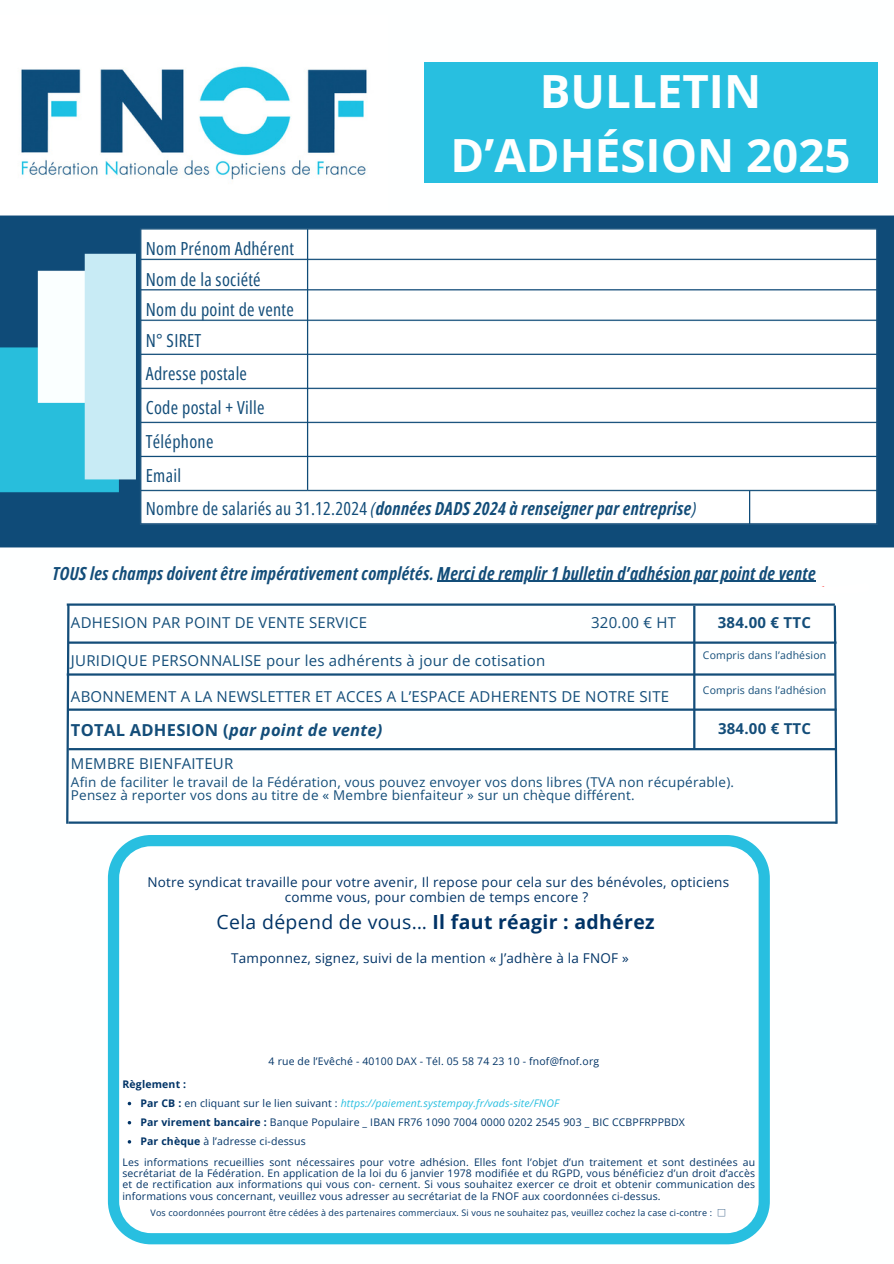
<style>
.page{position:relative;width:894px;height:1264px;background:#fff}
.page>*{position:absolute;margin:0;border:0;box-sizing:border-box;transform-origin:0 0}
.t1{font:700 45.75px/63px "Open Sans";color:#feffff;text-align:center}
.t2{font:700 19.5px "Open Sans";letter-spacing:.015em;color:#036}
.t3{font:18px/33.8px "Open Sans Condensed";letter-spacing:.015em;color:#134d79}
.t4{font:italic 700 18px "Open Sans Condensed";letter-spacing:.015em;color:#134d79}
.t5{font:italic 700 16.5px "Open Sans";letter-spacing:.015em;color:#134d79}
.t6{font:15px "Open Sans";letter-spacing:.015em;color:#134d79}
.t7{font:700 15px "Open Sans";letter-spacing:.015em;color:#134d79}
.t8{font:13.5px/14.5px "Open Sans";letter-spacing:.015em;color:#036;text-align:center}
.t9{font:13.5px "Open Sans";letter-spacing:.015em;color:#134d79}
.t10{font:10.5px/11.2px "Open Sans";letter-spacing:.015em;color:#036;text-align:justify}
.t11{font:italic 10.5px "Open Sans";letter-spacing:.015em;color:#28bfe0}
.t12{font:10.5px "Open Sans";letter-spacing:.015em;color:#134d79}
.t13{font:700 10.5px "Open Sans";letter-spacing:.015em;color:#036}
.t14{font:9px "Open Sans";letter-spacing:.015em;color:#036}
.s1{font-style:italic}
.s2{font-weight:700;font-style:italic}
.s3{font-style:normal}
.s4{font-weight:400}
.s5{font-weight:700;font-style:normal;color:#036}
.s6{font-style:normal;color:#036}
.s7{font-weight:700}
.s8{font-family:"Noto Sans CJ Ksc"}
</style>
<div class="page">
<img style="left:21px;top:66px;width:346px;height:114px">
<img style="left:0;top:215px;width:893px;height:333px">
<hr style="left:437px;top:581px;width:378px;height:1px;background:#134d79">
<svg style="left:108px;top:835px;width:661px;height:409px"></svg>
<div style="left:424px;top:62px;width:452px;height:121px;background:#28bfe0"></div>
<svg style="left:128px;top:1101px;width:3px;height:4px"></svg>
<svg style="left:128px;top:1120px;width:3px;height:4px"></svg>
<hr style="left:693px;top:605px;width:2px;height:144px;background:#134d79">
<svg style="left:832px;top:603px;width:6px;height:221px"></svg>
<svg style="left:66px;top:603px;width:5px;height:221px"></svg>
<hr style="left:68px;top:748px;width:768px;height:2px;background:#134d79">
<hr style="left:68px;top:708px;width:768px;height:2px;background:#134d79">
<hr style="left:67px;top:673px;width:767px;height:2px;background:#134d79">
<hr style="left:68px;top:641px;width:768px;height:2px;background:#134d79">
<hr style="left:67px;top:603px;width:767px;height:2px;background:#134d79">
<hr style="left:68px;top:821px;width:768px;height:2px;background:#134d79">
<p class="t1" style="left:450px;top:59px;width:401px">BULLETIN<br>D’ADHÉSION 2025</p>
<h6 class="t3" style="left:146px;top:233px;width:150px;line-height:30.3px">Nom Prénom Adhérent<br>Nom de la société<br>Nom du point de vente<br>N° SIRET</h6>
<h6 class="t3" style="left:146px;top:356px;width:552px">Adresse postale<br>Code postal + Ville<br>Téléphone<br>Email<br>Nombre de salariés au 31.12.2024 <span class="s1">(</span><span class="s2">données DADS 2024 à renseigner par entreprise</span><span class="s1">)</span></h6>
<p class="t4" style="left:52px;top:560px;width:764px">TOUS les champs doivent être impérativement complétés. Merci de remplir 1 bulletin d’adhésion par point de vente</p>
<p class="t6" style="left:71px;top:612px;width:298px">ADHESION PAR POINT DE VENTE SERVICE</p>
<p class="t6" style="left:591px;top:612px;width:86px">320.00 € HT</p>
<p class="t7" style="left:717px;top:612px;width:95px">384.00 € TTC</p>
<h3 class="t6" style="left:71px;top:649px;width:475px">JURIDIQUE PERSONNALISE pour les adhérents à jour de cotisation</h3>
<h2 class="t6" style="left:71px;top:686px;width:599px">ABONNEMENT A LA NEWSLETTER ET ACCES A L’ESPACE ADHERENTS DE NOTRE SITE</h2>
<p class="t5" style="left:71px;top:718px;width:313px"><span class="s3">TOTAL ADHESION (</span>par point de vente)</p>
<p class="t6" style="left:71px;top:752px;width:164px">MEMBRE BIENFAITEUR</p>
<p class="t9" style="left:71px;top:772px;width:664px">Afin de faciliter le travail de la Fédération, vous pouvez envoyer vos dons libres (TVA non récupérable).</p>
<p class="t9" style="left:71px;top:785px;width:565px">Pensez à reporter vos dons au titre de « Membre bienfaiteur » sur un chèque différent.</p>
<p class="t12" style="left:702px;top:648px;width:125px">Compris dans l’adhésion</p>
<p class="t12" style="left:702px;top:683px;width:125px">Compris dans l’adhésion</p>
<p class="t7" style="left:717px;top:718px;width:95px">384.00 € TTC</p>
<p class="t8" style="left:147px;top:874px;width:583px">Notre syndicat travaille pour votre avenir, Il repose pour cela sur des bénévoles, opticiens comme vous, pour combien de temps encore ?</p>
<p class="t2" style="left:216px;top:907px;width:439px"><span class="s4">Cela dépend de vous…</span> Il faut réagir : adhérez</p>
<p class="t8" style="left:231px;top:950px;width:399px">Tamponnez, signez, suivi de la mention « J’adhère à la FNOF »</p>
<p class="t10" style="left:268px;top:1055px;width:332px">4 rue de l’Evêché - 40100 DAX - Tél. 05 58 74 23 10 - fnof@fnof.org</p>
<h5 class="t13" style="left:122px;top:1076px;width:65px">Règlement :</h5>
<h6 class="t11" style="left:140px;top:1095px;width:420px"><span class="s5">Par CB :</span> <span class="s6">en cliquant sur le lien suivant :</span> https://paiement.systempay.fr/vads-site/FNOF</h6>
<h5 class="t10" style="left:140px;top:1116px;width:546px"><span class="s7">Par virement bancaire :</span> Banque Populaire _ IBAN FR76 1090 7004 0000 0202 2545 903 _ BIC CCBPFRPPBDX</h5>
<h6 class="t10" style="left:140px;top:1135px;width:167px"><span class="s7">Par chèque</span> à l’adresse ci-dessus</h6>
<p class="t10" style="left:122px;top:1155px;width:634px">Les informations recueillies sont nécessaires pour votre adhésion. Elles font l’objet d’un traitement et sont destinées au secrétariat de la Fédération. En application de la loi du 6 janvier 1978 modifiée et du RGPD, vous bénéficiez d’un droit d’accès et de rectification aux informations qui vous con- cernent. Si vous souhaitez exercer ce droit et obtenir communication des informations vous concernant, veuillez vous adresser au secrétariat de la FNOF aux coordonnées ci-dessus.</p>
<h4 class="t14" style="left:150px;top:1206px;width:577px">Vos coordonnées pourront être cédées à des partenaires commerciaux. Si vous ne souhaitez pas, veuillez cochez la case ci-contre : <span class="s8">□</span></h4>
</div>
